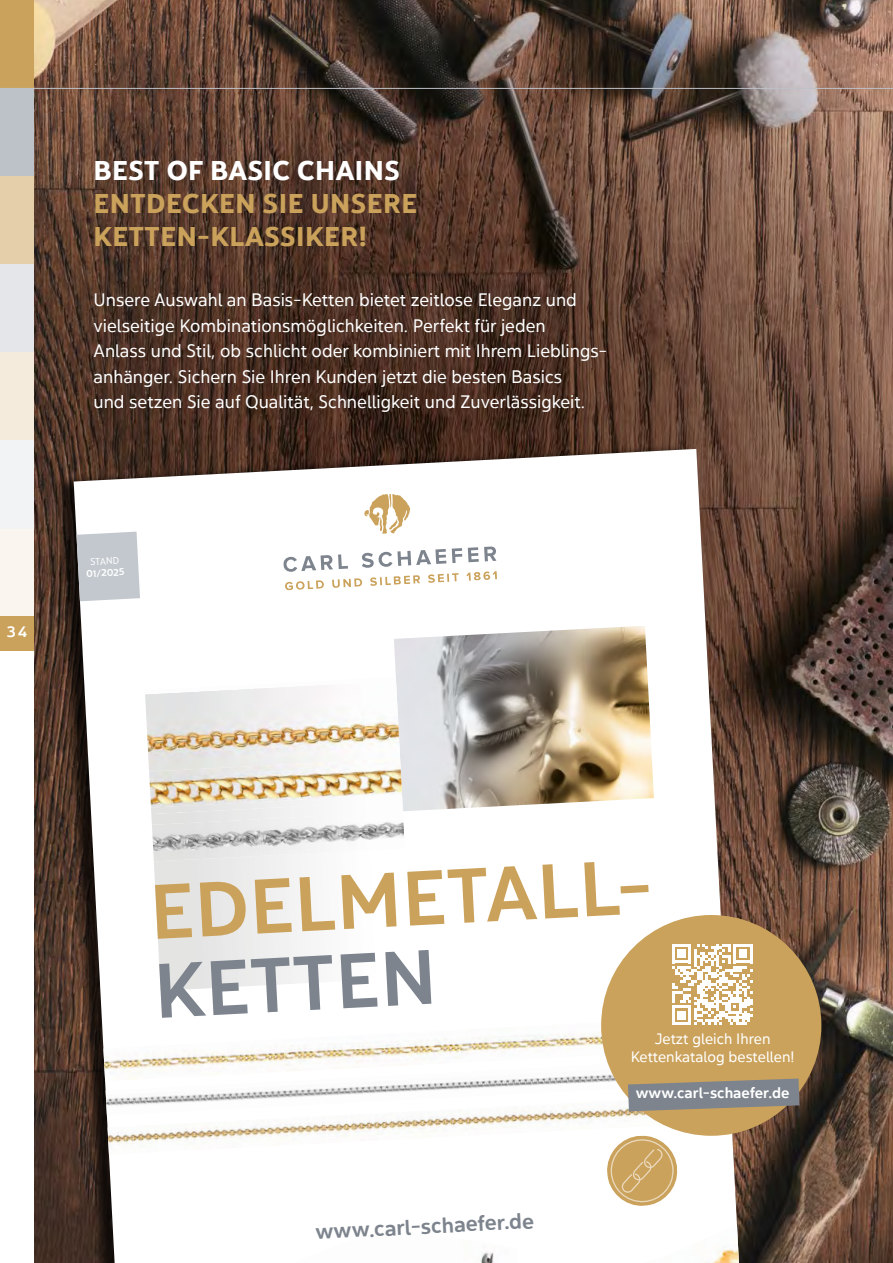
<style>
.page{position:relative;width:893px;height:1263px;background:#fff}
.page>*{position:absolute;margin:0;border:0;box-sizing:border-box;transform-origin:0 0}
.t1{font:76.95px "Yorkten Nor Med";color:#cba25b}
.t2{font:76.95px "Yorkten Nor Med";color:#7d848d}
.t3{font:27px/33px "Yorkten Nor Bol";letter-spacing:.02em;color:#cba25b}
.t4{font:27px "Yorkten Nor Bol";letter-spacing:.02em;color:#fff}
.t5{font:21.3px "Yorkten Nor Med";color:#7d848d}
.t6{font:18px/25.5px "Yorkten Nor Reg";color:#fff}
.t7{font:15px/18px "Yorkten Nor Reg";color:#fff;text-align:center}
.t8{font:15px "Yorkten Nor Med";color:#fff}
.t9{font:9.6px "Yorkten Nor Med";color:#fff}
.t10{font:9.6px "Yorkten Nor Reg";color:#fff}
</style>
<div class="page">
<div style="left:0;top:528px;width:34px;height:89px;background:#faf5ee"></div>
<div style="left:0;top:0;width:34px;height:88px;background:#cba25b"></div>
<div style="left:0;top:88px;width:34px;height:88px;background:#bdc1c8"></div>
<div style="left:0;top:176px;width:34px;height:88px;background:#e5cfab"></div>
<div style="left:0;top:264px;width:34px;height:88px;background:#e4e6e9"></div>
<div style="left:0;top:352px;width:34px;height:88px;background:#f5ebdd"></div>
<div style="left:0;top:440px;width:34px;height:88px;background:#f2f3f4"></div>
<div style="left:0;top:617px;width:34px;height:34px;background:#cba25b"></div>
<img style="left:34px;top:0;width:859px;height:1263px">
<div style="left:54px;top:443px;width:683px;height:820px;background:#000;opacity:.75"></div>
<svg style="left:74px;top:449px;width:665px;height:814px"></svg>
<img style="left:297px;top:1224px;width:442px;height:39px">
<img style="left:103px;top:1039px;width:181px;height:42px">
<img style="left:284px;top:1029px;width:187px;height:29px">
<img style="left:471px;top:1019px;width:135px;height:39px">
<svg style="left:145px;top:807px;width:267px;height:184px"></svg>
<img style="left:394px;top:626px;width:260px;height:185px">
<svg style="left:283px;top:546px;width:214px;height:44px"></svg>
<svg style="left:364px;top:493px;width:46px;height:41px"></svg>
<img style="left:360px;top:677px;width:36px;height:4px">
<img style="left:145px;top:679px;width:215px;height:10px">
<img style="left:145px;top:689px;width:107px;height:118px">
<img style="left:252px;top:683px;width:108px;height:79px">
<img style="left:360px;top:681px;width:40px;height:77px">
<img style="left:108px;top:1116px;width:219px;height:38px">
<img style="left:325px;top:1115px;width:226px;height:28px">
<img style="left:549px;top:1115px;width:128px;height:16px">
<img style="left:151px;top:825px;width:110px;height:36px">
<img style="left:259px;top:825px;width:110px;height:31px">
<img style="left:367px;top:812px;width:38px;height:38px">
<img style="left:331px;top:798px;width:71px;height:3px">
<img style="left:149px;top:762px;width:182px;height:45px">
<img style="left:328px;top:758px;width:74px;height:40px">
<img style="left:151px;top:801px;width:252px;height:24px">
<svg style="left:606px;top:1135px;width:72px;height:72px"></svg>
<img style="left:106px;top:1058px;width:540px;height:57px">
<svg style="left:76px;top:532px;width:64px;height:69px;background:#c1c5ca"></svg>
<div style="left:601px;top:915px;width:220px;height:221px;background:#cba25b;border-radius:50%"></div>
<svg style="left:628px;top:1078px;width:171px;height:33px"></svg>
<hr style="left:0;top:88px;width:893px;height:1px;background:#bdc1c8">
<svg style="left:672px;top:944px;width:81px;height:81px"></svg>
<p class="t8" style="left:7px;top:622px;width:22px">34</p>
<h2 class="t4" style="left:94px;top:152px;width:308px">BEST OF BASIC CHAINS</h2>
<h2 class="t3" style="left:94px;top:187px;width:325px">ENTDECKEN SIE UNSERE<br>KETTEN-KLASSIKER!</h2>
<p class="t6" style="left:94px;top:287px;width:513px">Unsere Auswahl an Basis-Ketten bietet zeitlose Eleganz und vielseitige Kombinationsmöglichkeiten. Perfekt für jeden<br>Anlass und Stil, ob schlicht oder kombiniert mit Ihrem Lieblings&shy;anhänger. Sichern Sie Ihren Kunden jetzt die besten Basics<br>und setzen Sie auf Qualität, Schnelligkeit und Zuverlässigkeit.</p>
<p class="t10" style="left:90px;top:556px;width:30px;rotate:-3deg">STAND</p>
<p class="t9" style="left:86px;top:567px;width:40px;rotate:-3deg">01/2025</p>
<h1 class="t1" style="left:147px;top:861px;width:506px;rotate:-3deg">EDELMETALL-</h1>
<h1 class="t2" style="left:151px;top:940px;width:284px;rotate:-3deg">KETTEN</h1>
<p class="t5" style="left:315px;top:1218px;width:220px;rotate:-3deg">www.carl-schaefer.de</p>
<p class="t7" style="left:631px;top:1030px;width:165px">Jetzt gleich Ihren<br>Kettenkatalog bestellen!</p>
<p class="t8" style="left:636px;top:1083px;width:155px">www.carl-schaefer.de</p>
</div>
